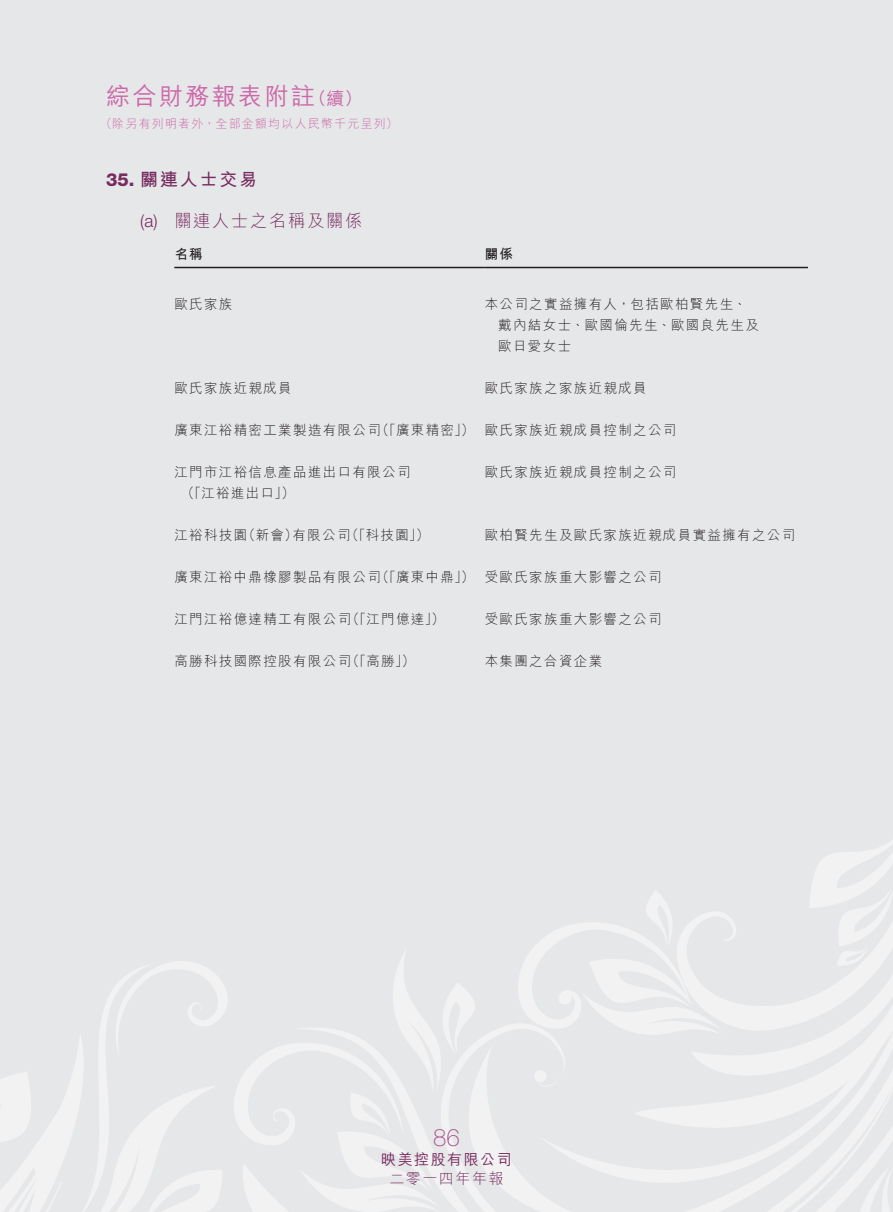
<style>
.page{position:relative;width:893px;height:1212px;background:#e6e7e9}
.page>*{position:absolute;margin:0;border:0;box-sizing:border-box;transform-origin:0 0}
.t1{font:500 24px "M Hei HK";letter-spacing:.1em;color:#cc68a9}
.t2{font:100 24px "Helvetica Neue LT Std";color:#a74686}
.t3{font:700 18px "M Hei HK";letter-spacing:.1em;color:#772b5f}
.t4{font:300 17.25px "M Hei HK";letter-spacing:.1em;color:#772b5f}
.t5{font:500 15px "M Hei HK";letter-spacing:.1em;color:#772b5f}
.t6{font:300 15px "M Hei HK";letter-spacing:.1em;color:#772b5f}
.t7{font:300 13.5px/21px "M Hei HK";letter-spacing:.1em;color:#231f20}
.t8{font:700 13.5px "M Hei HK";color:#231f20}
.t9{font:300 12px "M Hei HK";letter-spacing:.1em;color:#cc68a9}
.s1{font-size:18px}
.s2{font-family:"Helvetica Neue LT Std";font-weight:800}
.s3{font-family:"Helvetica Neue LT Std"}
</style>
<div class="page">
<hr style="left:174px;top:267px;width:311px;height:1px;background:#231f20">
<hr style="left:485px;top:267px;width:323px;height:1px;background:#231f20">
<svg style="left:0;top:840px;width:893px;height:372px"></svg>
<h1 class="t1" style="left:106px;top:79px;width:258px">綜合財務報表附註<span class="s1">（續）</span></h1>
<p class="t9" style="left:100px;top:117px;width:299px">（除另有列明者外，全部金額均以人民幣千元呈列）</p>
<h2 class="t3" style="left:106px;top:166px;width:153px"><span class="s2">35.</span> 關連人士交易</h2>
<p class="t4" style="left:140px;top:212px;width:224px"><span class="s3">(a)</span> 關連人士之名稱及關係</p>
<p class="t8" style="left:174px;top:244px;width:30px">名稱</p>
<p class="t8" style="left:485px;top:244px;width:30px">關係</p>
<p class="t7" style="left:174px;top:293px;width:60px">歐氏家族</p>
<p class="t7" style="left:498px;top:293px;width:262px;text-indent:-14px">本公司之實益擁有人，包括歐柏賢先生、戴內結女士、歐國倫先生、歐國良先生及歐日愛女士</p>
<p class="t7" style="left:174px;top:377px;width:119px">歐氏家族近親成員</p>
<p class="t7" style="left:485px;top:377px;width:163px">歐氏家族之家族近親成員</p>
<p class="t7" style="left:174px;top:419px;width:504px">廣東江裕精密工業製造有限公司（「廣東精密」） 歐氏家族近親成員控制之公司</p>
<p class="t7" style="left:181px;top:461px;width:231px;text-indent:-7px">江門市江裕信息產品進出口有限公司（「江裕進出口」）</p>
<p class="t7" style="left:485px;top:461px;width:193px">歐氏家族近親成員控制之公司</p>
<p class="t7" style="left:174px;top:524px;width:256px">江裕科技園（新會）有限公司（「科技園」）</p>
<p class="t7" style="left:485px;top:524px;width:312px">歐柏賢先生及歐氏家族近親成員實益擁有之公司</p>
<p class="t7" style="left:174px;top:566px;width:489px">廣東江裕中鼎橡膠製品有限公司（「廣東中鼎」） 受歐氏家族重大影響之公司</p>
<p class="t7" style="left:174px;top:608px;width:272px">江門江裕億達精工有限公司（「江門億達」）</p>
<p class="t7" style="left:485px;top:608px;width:178px">受歐氏家族重大影響之公司</p>
<p class="t7" style="left:174px;top:650px;width:242px">高勝科技國際控股有限公司（「高勝」）</p>
<p class="t7" style="left:485px;top:650px;width:119px">本集團之合資企業</p>
<h1 class="t2" style="left:433px;top:1124px;width:28px">86</h1>
<p class="t5" style="left:381px;top:1148px;width:132px">映美控股有限公司</p>
<p class="t6" style="left:389px;top:1170px;width:115px">二零一四年年報</p>
</div>
